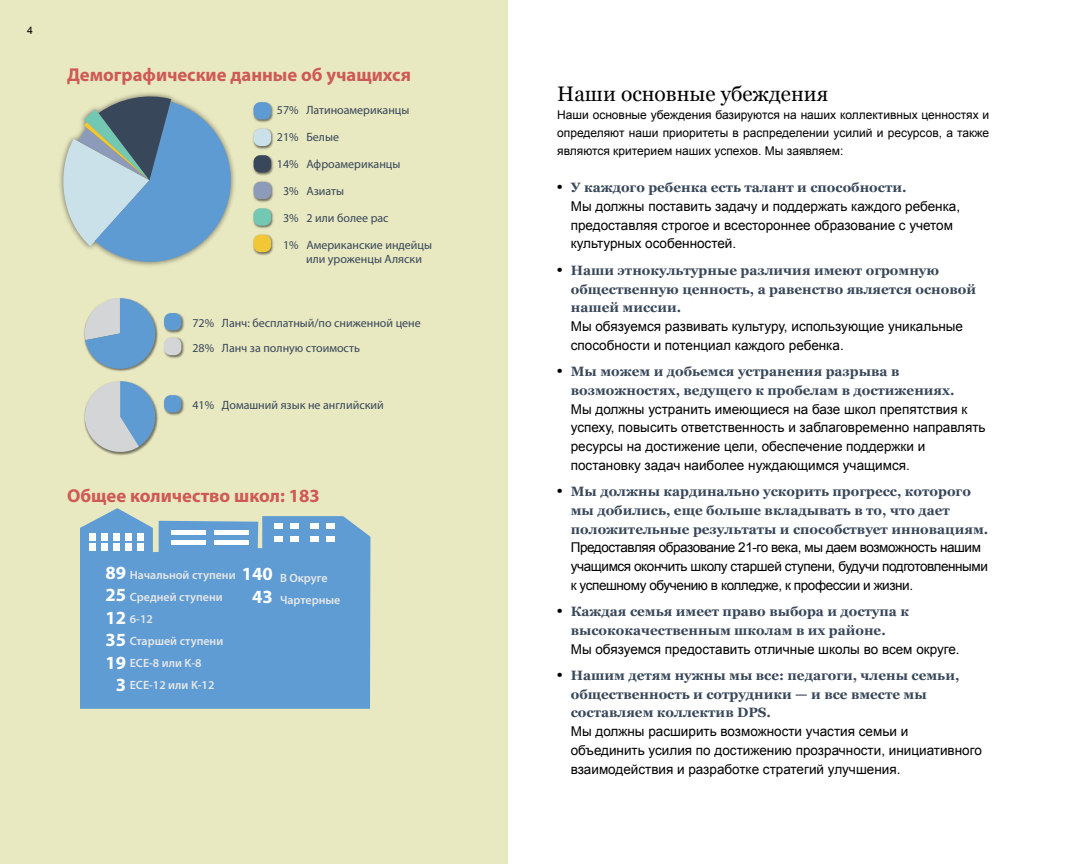
<style>
.page{position:relative;width:1080px;height:864px;background:#fff}
.page>*{position:absolute;margin:0;border:0;box-sizing:border-box;transform-origin:0 0}
.t1{font:21px "Georgia";color:#000}
.t2{font:700 18.6px "Myriad Pro";color:#cf5955}
.t3{font:700 18.6px/22.4px "Myriad Pro";color:#fff;text-align:center}
.t4{font:13.5px/18.8px "Arial";color:#000}
.t5{font:700 13.5px/18.8px "Georgia";color:#384759}
.t6{font:13.5px/18.8px "Arial";letter-spacing:-.03em;color:#000}
.t7{font:12px/14.4px "Myriad Pro";color:#384759}
.t8{font:12px/18px "Arial";color:#000;text-align:justify}
.t9{font:600 12px/22px "Myriad Pro";color:#e6e7e8}
.t10{font:10.5px "Arial";color:#000}
.s1{font-family:"Arial";font-size:15px;color:#000}
</style>
<div class="page">
<div style="left:0;top:0;width:508px;height:864px;background:#e8e8c1"></div>
<svg style="left:59px;top:93px;width:176px;height:173px"></svg>
<img style="left:253px;top:102px;width:21px;height:21px">
<div style="left:254px;top:102px;width:17px;height:17px;background:#5f9bd3;border-radius:7px"></div>
<img style="left:253px;top:128px;width:21px;height:22px">
<div style="left:254px;top:129px;width:17px;height:17px;background:#cae1e9;border-radius:7px"></div>
<img style="left:253px;top:155px;width:21px;height:21px">
<div style="left:254px;top:155px;width:17px;height:18px;background:#384759;border-radius:7px"></div>
<img style="left:253px;top:181px;width:21px;height:22px">
<div style="left:254px;top:182px;width:17px;height:17px;background:#8d9bbb;border-radius:7px"></div>
<img style="left:253px;top:208px;width:21px;height:21px">
<div style="left:254px;top:208px;width:17px;height:18px;background:#72c8b3;border-radius:7px"></div>
<img style="left:253px;top:234px;width:21px;height:22px">
<div style="left:254px;top:235px;width:17px;height:17px;background:#f2c735;border-radius:7px"></div>
<img style="left:164px;top:395px;width:21px;height:21px">
<div style="left:164px;top:395px;width:17px;height:17px;background:#5f9bd3;border-radius:7px"></div>
<img style="left:108px;top:320px;width:50px;height:52px">
<svg style="left:84px;top:298px;width:71px;height:71px"></svg>
<img style="left:84px;top:410px;width:52px;height:46px">
<svg style="left:85px;top:381px;width:73px;height:71px"></svg>
<img style="left:164px;top:313px;width:21px;height:21px">
<div style="left:164px;top:313px;width:17px;height:17px;background:#5f9bd3;border-radius:7px"></div>
<img style="left:164px;top:337px;width:21px;height:22px">
<div style="left:164px;top:338px;width:17px;height:17px;background:#d3d5d6;border-radius:7px"></div>
<svg style="left:80px;top:508px;width:290px;height:201px;background:#68a1d2"></svg>
<hr style="left:171px;top:530px;width:35px;height:4px;background:#fff">
<hr style="left:214px;top:530px;width:35px;height:4px;background:#fff">
<hr style="left:171px;top:540px;width:35px;height:4px;background:#fff">
<hr style="left:214px;top:540px;width:35px;height:4px;background:#fff">
<div style="left:89px;top:533px;width:6px;height:7px;background:#fff"></div>
<div style="left:101px;top:533px;width:7px;height:7px;background:#fff"></div>
<div style="left:113px;top:533px;width:7px;height:7px;background:#fff"></div>
<div style="left:125px;top:533px;width:7px;height:7px;background:#fff"></div>
<div style="left:138px;top:533px;width:6px;height:7px;background:#fff"></div>
<div style="left:89px;top:544px;width:6px;height:7px;background:#fff"></div>
<div style="left:101px;top:544px;width:7px;height:7px;background:#fff"></div>
<div style="left:113px;top:544px;width:7px;height:7px;background:#fff"></div>
<div style="left:125px;top:544px;width:7px;height:7px;background:#fff"></div>
<div style="left:138px;top:544px;width:6px;height:7px;background:#fff"></div>
<div style="left:274px;top:523px;width:9px;height:6px;background:#fff"></div>
<div style="left:291px;top:523px;width:8px;height:6px;background:#fff"></div>
<div style="left:274px;top:536px;width:9px;height:6px;background:#fff"></div>
<div style="left:291px;top:536px;width:8px;height:6px;background:#fff"></div>
<div style="left:310px;top:523px;width:9px;height:6px;background:#fff"></div>
<div style="left:326px;top:523px;width:9px;height:6px;background:#fff"></div>
<div style="left:310px;top:536px;width:9px;height:6px;background:#fff"></div>
<div style="left:326px;top:536px;width:9px;height:6px;background:#fff"></div>
<p class="t10" style="left:27px;top:23px;width:7px">4</p>
<h2 class="t2" style="left:67px;top:63px;width:346px">Демографические данные об учащихся</h2>
<p class="t7" style="left:277px;top:102px;width:134px">57% Латиноамериканцы</p>
<p class="t7" style="left:277px;top:130px;width:64px">21% Белые</p>
<p class="t7" style="left:277px;top:157px;width:125px">14% Афроамериканцы</p>
<p class="t7" style="left:283px;top:184px;width:63px">3% Азиаты</p>
<p class="t7" style="left:283px;top:211px;width:107px">3% 2 или более рас</p>
<p class="t7" style="left:306px;top:237px;width:128px;text-indent:-23px">1% Американские индейцы или уроженцы Аляски</p>
<p class="t7" style="left:192px;top:315px;width:230px">72% Ланч: бесплатный/по сниженной цене</p>
<p class="t7" style="left:192px;top:340px;width:169px">28% Ланч за полную стоимость</p>
<p class="t7" style="left:192px;top:398px;width:193px">41% Домашний язык не английский</p>
<h2 class="t2" style="left:67px;top:483px;width:254px">Общее количество школ: 183</h2>
<h2 class="t3" style="left:106px;top:561px;width:22px">89<br>25<br>12<br>35<br>19<br>3</h2>
<p class="t9" style="left:130px;top:564px;width:107px">Начальной ступени<br>Средней ступени<br>6-12<br>Старшей ступени<br>ECE-8 или K-8<br>ECE-12 или K-12</p>
<h2 class="t3" style="left:242px;top:562px;width:33px">140<br>43</h2>
<p class="t9" style="left:280px;top:566px;width:62px">В Округе<br>Чартерные</p>
<h1 class="t1" style="left:557px;top:79px;width:272px">Наши основные убеждения</h1>
<p class="t8" style="left:557px;top:106px;width:434px">Наши основные убеждения базируются на наших коллективных ценностях и определяют наши приоритеты в распределении усилий и ресурсов, а также являются критерием наших успехов. Мы заявляем:</p>
<p class="t5" style="left:557px;top:177px;width:351px"><span class="s1">•</span> У каждого ребенка есть талант и способности.</p>
<p class="t4" style="left:571px;top:197px;width:391px">Мы должны поставить задачу и поддержать каждого ребенка, предоставляя строгое и всестороннее образование с учетом культурных особенностей.</p>
<p class="t5" style="left:571px;top:260px;width:407px;text-indent:-14px"><span class="s1">•</span> Наши этнокультурные различия имеют огромную общественную ценность, а равенство является основой нашей миссии.</p>
<p class="t4" style="left:571px;top:317px;width:394px">Мы обязуемся развивать культуру, использующие уникальные способности и потенциал каждого ребенка.</p>
<p class="t5" style="left:571px;top:361px;width:385px;text-indent:-14px"><span class="s1">•</span> Мы можем и добьемся устранения разрыва в возможностях, ведущего к пробелам в достижениях.</p>
<p class="t4" style="left:571px;top:400px;width:416px">Мы должны устранить имеющиеся на базе школ препятствия к успеху, повысить ответственность и заблаговременно направлять ресурсы на достижение цели, обеспечение поддержки и постановку задач наиболее нуждающимся учащимся.</p>
<p class="t5" style="left:571px;top:481px;width:419px;text-indent:-14px"><span class="s1">•</span> Мы должны кардинально ускорить прогресс, которого мы добились, еще больше вкладывать в то, что дает положительные результаты и способствует инновациям.</p>
<p class="t6" style="left:571px;top:538px;width:419px">Предоставляя образование 21-го века, мы даем возможность нашим учащимся окончить школу старшей ступени, будучи подготовленными к успешному обучению в колледже, к профессии и жизни.</p>
<p class="t5" style="left:571px;top:601px;width:340px;text-indent:-14px"><span class="s1">•</span> Каждая семья имеет право выбора и доступа к высококачественным школам в их районе.</p>
<p class="t4" style="left:571px;top:640px;width:390px">Мы обязуемся предоставить отличные школы во всем округе.</p>
<p class="t5" style="left:571px;top:665px;width:390px;text-indent:-14px"><span class="s1">•</span> Нашим детям нужны мы все: педагоги, члены семьи, общественность и сотрудники — и все вместе мы составляем коллектив DPS.</p>
<p class="t4" style="left:571px;top:722px;width:413px">Мы должны расширить возможности участия семьи и объединить усилия по достижению прозрачности, инициативного взаимодействия и разработке стратегий улучшения.</p>
</div>
